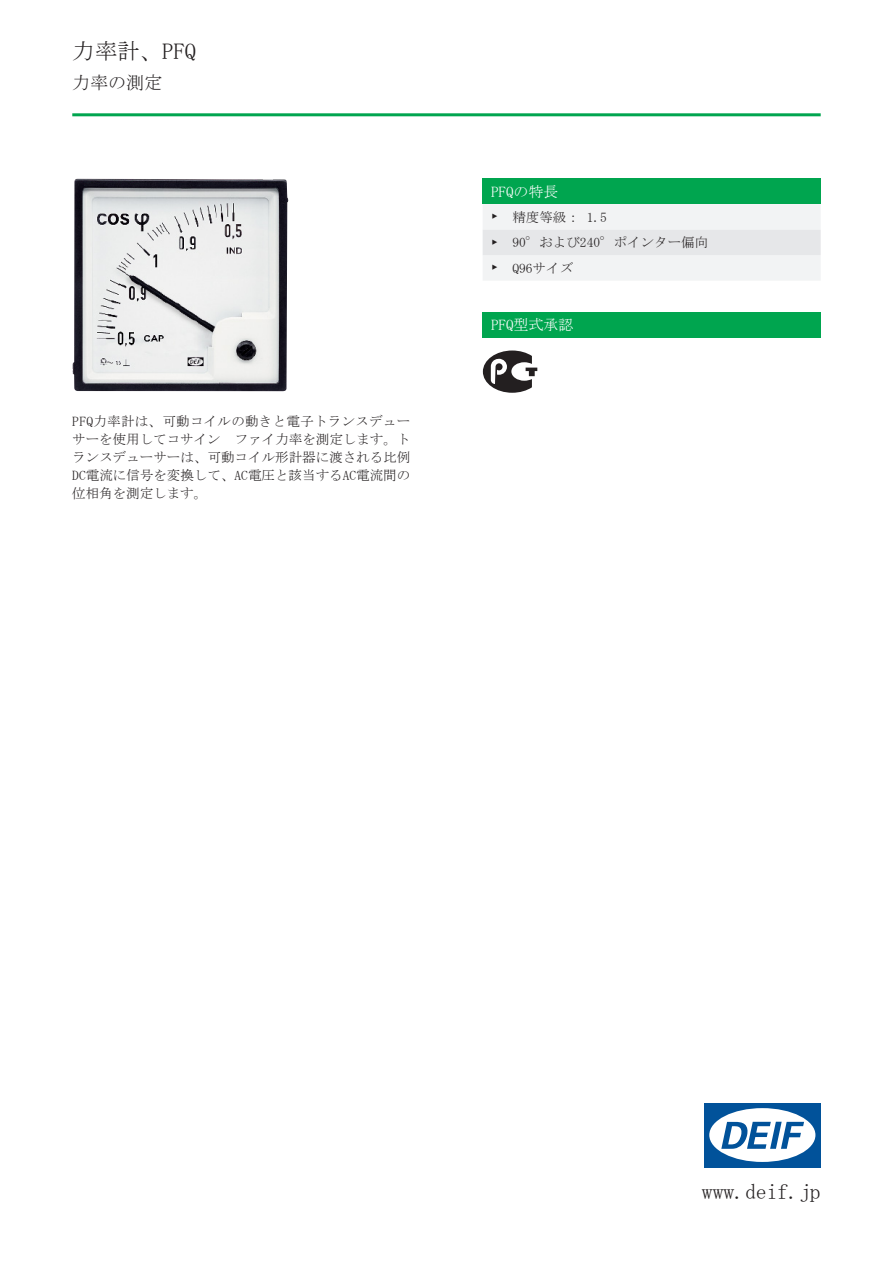
<style>
.page{position:relative;width:893px;height:1263px;background:#fff}
.page>*{position:absolute;margin:0;border:0;box-sizing:border-box;transform-origin:0 0}
.t1{font:22.5px "MS Mincho";color:#231f20}
.t2{font:21.6px "MS Mincho";color:#231f20}
.t3{font:18px "MS Mincho";color:#231f20}
.t4{font:15px "MS Mincho";color:#fff}
.t5{font:13.5px/18px "MS Mincho";color:#231f20;text-align:justify}
</style>
<div class="page">
<hr style="left:72px;top:113px;width:749px;height:3px;background:#00a54f">
<img style="left:72px;top:179px;width:217px;height:212px">
<div style="left:483px;top:179px;width:338px;height:25px;background:#00a54f"></div>
<svg style="left:483px;top:204px;width:338px;height:76px"></svg>
<div style="left:483px;top:312px;width:338px;height:26px;background:#00a54f"></div>
<svg style="left:483px;top:350px;width:54px;height:43px"></svg>
<div style="left:704px;top:1103px;width:117px;height:64px;background:#01529a"></div>
<div style="left:709px;top:1108px;width:106px;height:54px;background:#fff;border-radius:50%"></div>
<svg style="left:721px;top:1122px;width:83px;height:27px"></svg>
<h1 class="t1" style="left:72px;top:39px;width:125px">力率計、PFQ</h1>
<h3 class="t3" style="left:72px;top:74px;width:91px">力率の測定</h3>
<p class="t5" style="left:72px;top:412px;width:340px">PFQ力率計は、可動コイルの動きと電子トランスデューサーを使用してコサイン ファイ力率を測定します。トランスデューサーは、可動コイル形計器に渡される比例DC電流に信号を変換して、AC電圧と該当するAC電流間の位相角を測定します。</p>
<p class="t4" style="left:491px;top:184px;width:69px">PFQの特長</p>
<p class="t5" style="left:491px;top:204px;width:219px;line-height:25.5px;text-align:left">► 精度等級： 1.5<br>► 90°および240°ポインター偏向► Q96サイズ</p>
<p class="t4" style="left:491px;top:317px;width:84px">PFQ型式承認</p>
<h2 class="t2" style="left:702px;top:1181px;width:120px">www.deif.jp</h2>
</div>
